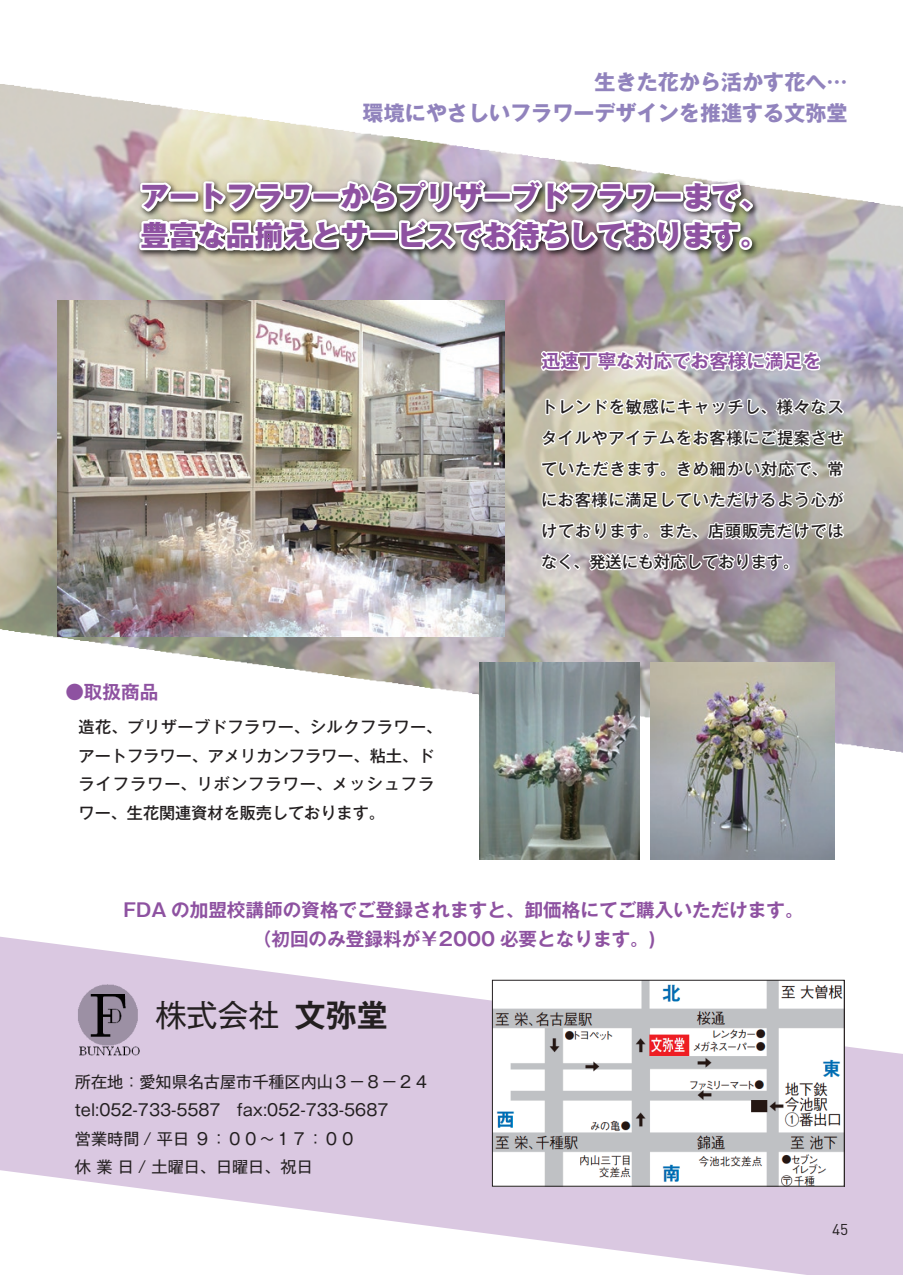
<style>
.page{position:relative;width:903px;height:1275px;background:#fff}
.page>*{position:absolute;margin:0;border:0;box-sizing:border-box;transform-origin:0 0}
.t1{font:30.97px "Gothic MB101 Pro";color:#231f20}
.t2{font:800 28.53px/38.5px "Gothic MB101 Pro";color:#8e52a1}
.t3{font:700 21px/31px "Gothic MB101 Pro";color:#9183bd;text-align:right}
.t4{font:700 18.55px/29.8px "Gothic MB101 Pro De";color:#8e52a1}
.t5{font:500 16.1px/31px "Gothic MB101 Pro";letter-spacing:.035em;color:#231f20;text-align:justify}
.t6{font:16.1px/28.5px "Gothic MB101 Pro";color:#231f20}
.t7{font:15.58px "DINOT";color:#231f20}
.s1{font-family:"Gothic MB101 Pro De";font-weight:700}
</style>
<div class="page">
<svg style="left:0;top:937px;width:903px;height:338px;fill:#dac8e1"></svg>
<img style="left:0;top:84px;width:903px;height:701px">
<img style="left:57px;top:301px;width:447px;height:335px">
<img style="left:480px;top:663px;width:160px;height:197px">
<img style="left:651px;top:663px;width:184px;height:197px">
<img style="left:70px;top:981px;width:77px;height:77px">
<img style="left:134px;top:175px;width:623px;height:141px">
<div style="left:65px;top:683px;width:19px;height:19px;border:3px solid #fff;border-radius:50%"></div>
<svg style="left:81px;top:679px;width:79px;height:44px"></svg>
<svg style="left:538px;top:345px;width:308px;height:106px"></svg>
<svg style="left:538px;top:458px;width:312px;height:121px"></svg>
<img style="left:494px;top:982px;width:349px;height:203px">
<div style="left:492px;top:980px;width:353px;height:207px;border:1px solid #231f20"></div>
<h3 class="t3" style="left:363px;top:64px;width:486px">生きた花から活かす花へ…<br>環境にやさしいフラワーデザインを推進する文弥堂</h3>
<h2 class="t2" style="left:141px;top:174px;width:629px">アートフラワーからプリザーブドフラワーまで、豊富な品揃えとサービスでお待ちしております。</h2>
<p class="t4" style="left:542px;top:344px;width:281px">迅速丁寧な対応でお客様に満足を</p>
<p class="t4" style="left:65px;top:675px;width:95px">●取扱商品</p>
<p class="t5" style="left:79px;top:711px;width:365px;line-height:28.5px;text-align:left">造花、プリザーブドフラワー、シルクフラワー、アートフラワー、アメリカンフラワー、粘土、ドライフラワー、リボンフラワー、メッシュフラワー、生花関連資材を販売しております。</p>
<p class="t5" style="left:541px;top:389px;width:304px">トレンドを敏感にキャッチし、様々なスタイルやアイテムをお客様にご提案させていただきます。きめ細かい対応で、常にお客様に満足していただけるよう心がけております。また、店頭販売だけではなく、発送にも対応しております。</p>
<p class="t4" style="left:253px;top:892px;width:552px;text-indent:-129px">FDA の加盟校講師の資格でご登録されますと、卸価格にてご購入いただけます。（初回のみ登録料が￥2000 必要となります。)</p>
<h1 class="t1" style="left:155px;top:989px;width:234px">株式会社 <span class="s1">文弥堂</span></h1>
<p class="t6" style="left:75px;top:1065px;width:356px">所在地：愛知県名古屋市千種区内山３－８－２４tel:052-733-5587　fax:052-733-5687<br>営業時間 / 平日 ９：００～１７：００<br>休 業 日 / 土曜日、日曜日、祝日</p>
<p class="t7" style="left:832px;top:1220px;width:18px">45</p>
</div>
